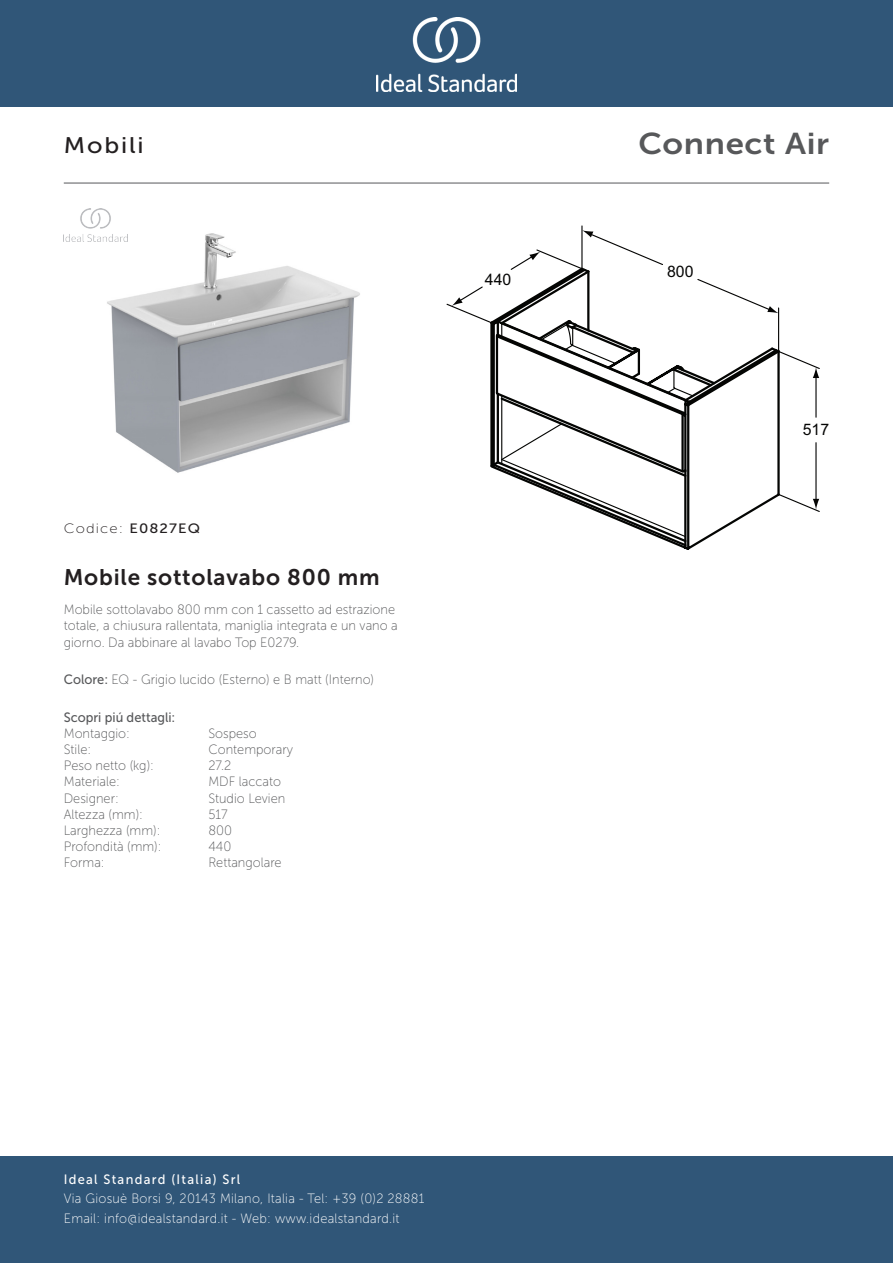
<style>
.page{position:relative;width:893px;height:1263px;background:#fff}
.page>*{position:absolute;margin:0;border:0;box-sizing:border-box;transform-origin:0 0}
._001_Produkttyp{font:30px "Museo Sans 700";letter-spacing:.02em;color:#57585a;scale:1.1 1}
.Article_Name{font:22.5px "Museo Sans 700";letter-spacing:.035em;color:#231f20}
.t1{font:22.5px "Museo Sans 500";letter-spacing:.075em;color:#231f20;scale:1.1 1}
.t2{font:15.9px "Arial";color:#050504}
.Marketing_Descriptio{font:13.5px/16.2px "Museo Sans 100";color:#57585a;scale:.95 1}
.t3{font:13.5px/19.5px "Museo Sans 100";letter-spacing:.02em;color:#fff;scale:.95 1}
.Colour{font:13.5px "Museo Sans 100";color:#57585a;scale:.95 1}
.t4{font:13.5px "Museo Sans 500";letter-spacing:.1em;color:#fff;scale:.95 1}
.Designer{font:13.5px "Museo Sans 100";color:#57585a;scale:.95 1}
.Material{font:13.5px "Museo Sans 100";color:#57585a;scale:.95 1}
.t5{font:13.5px "Museo Sans 500";color:#57585a;scale:.95 1}
.Style{font:13.5px "Museo Sans 100";color:#57585a;scale:.95 1}
.Net_Weight__kg{font:13.5px "Museo Sans 100";color:#57585a;scale:.95 1}
.Depth__mm{font:13.5px "Museo Sans 100";color:#57585a;scale:.95 1}
.Shape{font:13.5px "Museo Sans 100";color:#57585a;scale:.95 1}
.Mounting{font:13.5px "Museo Sans 100";color:#57585a;scale:.95 1}
.Width__mm{font:13.5px "Museo Sans 100";color:#57585a;scale:.95 1}
.Height__mm{font:13.5px "Museo Sans 100";color:#57585a;scale:.95 1}
.t6{font:13.5px "Museo Sans 100";letter-spacing:.075em;color:#231f20;scale:1.1 1}
.s1{font-family:"Museo Sans 500"}
</style>
<div class="page">
<div style="left:0;top:1157px;width:893px;height:106px;background:#305678"></div>
<div style="left:0;top:0;width:893px;height:107px;background:#305678"></div>
<img style="left:376px;top:18px;width:141px;height:73px">
<hr style="left:64px;top:183px;width:765px;height:1px;background:#57585a">
<img style="left:107px;top:233px;width:253px;height:240px">
<svg style="left:446px;top:225px;width:374px;height:323px"></svg>
<img style="left:65px;top:208px;width:63px;height:34px">
<p class="t1" style="left:64px;top:133px;width:74px">Mobili</p>
<p class="_001_Produkttyp" style="left:638px;top:127px;width:175px">Connect Air</p>
<p class="t2" style="left:485px;top:269px;width:28px">440</p>
<p class="t6" style="left:64px;top:521px;width:125px">Codice: <span class="s1">E0827EQ</span></p>
<p class="Article_Name" style="left:64px;top:565px;width:318px">Mobile sottolavabo 800 mm</p>
<p class="Marketing_Descriptio" style="left:64px;top:602px;width:353px">Mobile sottolavabo 800 mm con 1 cassetto ad estrazione totale, a chiusura rallentata, maniglia integrata e un vano a giorno. Da abbinare al lavabo Top E0279.</p>
<p class="Colour" style="left:64px;top:672px;width:328px"><span class="s1">Colore:</span> EQ - Grigio lucido (Esterno) e B matt (Interno)</p>
<p class="t5" style="left:64px;top:709px;width:119px">Scopri piú dettagli:</p>
<p class="Mounting" style="left:64px;top:726px;width:71px">Montaggio:</p>
<p class="Mounting" style="left:208px;top:726px;width:52px">Sospeso</p>
<p class="Style" style="left:64px;top:742px;width:30px">Stile:</p>
<p class="Style" style="left:208px;top:742px;width:91px">Contemporary</p>
<p class="Net_Weight__kg" style="left:64px;top:758px;width:96px">Peso netto (kg):</p>
<p class="Net_Weight__kg" style="left:208px;top:758px;width:26px">27.2</p>
<p class="Material" style="left:64px;top:774px;width:61px">Materiale:</p>
<p class="Material" style="left:208px;top:774px;width:78px">MDF laccato</p>
<p class="Designer" style="left:64px;top:791px;width:59px">Designer:</p>
<p class="Designer" style="left:208px;top:791px;width:83px">Studio Levien</p>
<p class="Height__mm" style="left:64px;top:807px;width:85px">Altezza (mm):</p>
<p class="Height__mm" style="left:208px;top:807px;width:22px">517</p>
<p class="Width__mm" style="left:64px;top:823px;width:103px">Larghezza (mm):</p>
<p class="Width__mm" style="left:208px;top:823px;width:26px">800</p>
<p class="Depth__mm" style="left:64px;top:839px;width:104px">Profondità (mm):</p>
<p class="Depth__mm" style="left:208px;top:839px;width:26px">440</p>
<p class="Shape" style="left:64px;top:855px;width:45px">Forma:</p>
<p class="Shape" style="left:208px;top:855px;width:79px">Rettangolare</p>
<p class="t4" style="left:64px;top:1172px;width:187px">Ideal Standard (Italia) Srl</p>
<p class="t3" style="left:64px;top:1189px;width:381px">Via Giosuè Borsi 9, 20143 Milano, Italia - Tel: +39 (0)2 28881<br>Email: info@idealstandard.it - Web: www.idealstandard.it</p>
<p class="t2" style="left:667px;top:261px;width:28px">800</p>
<p class="t2" style="left:803px;top:419px;width:28px">517</p>
</div>
